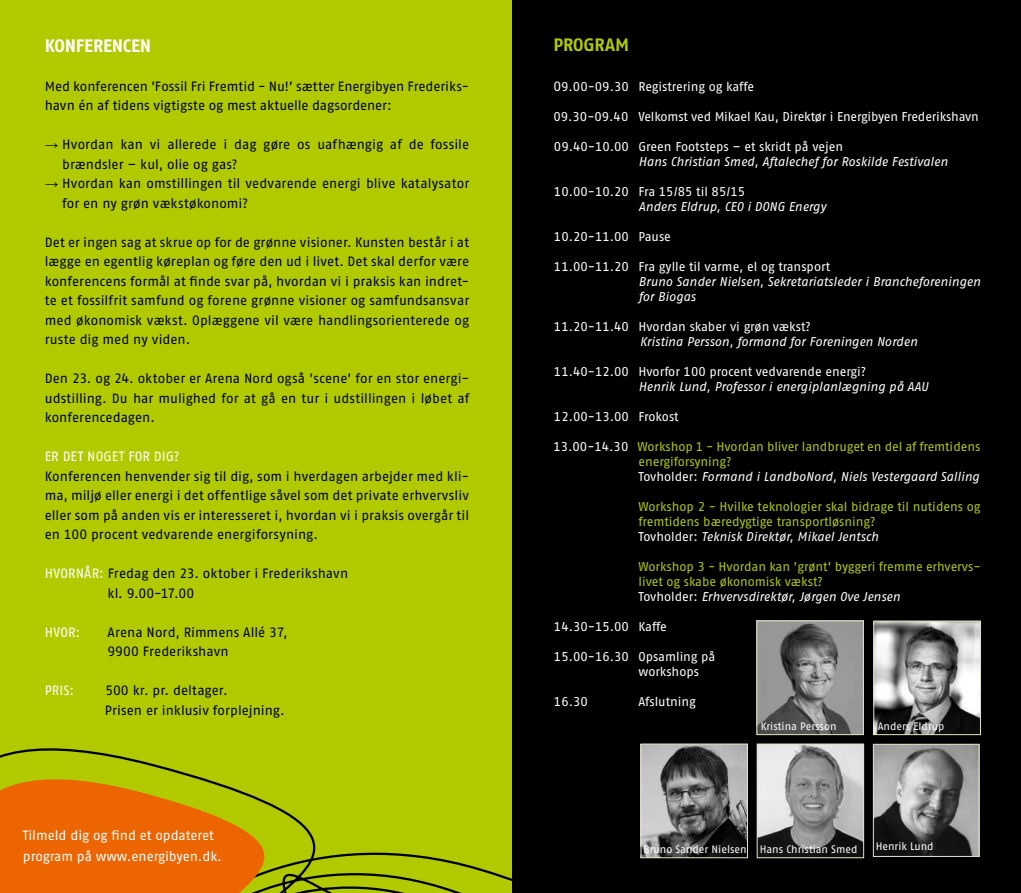
<style>
.page{position:relative;width:1021px;height:893px;background:#fff}
.page>*{position:absolute;margin:0;border:0;box-sizing:border-box;transform-origin:0 0}
.t1{font:18px "Fago No Bold Tf";letter-spacing:-.01em;color:#fff}
.t2{font:18px "Fago No Bold Tf";letter-spacing:-.005em;color:#b1ca00}
.t3{font:13.5px/19.5px "Fago No Regular Tf";color:#000}
.t4{font:13.5px/21px "Fago No Regular Tf";color:#fff}
.t5{font:12.75px/15px "Fago No Regular Tf";color:#fff}
.t6{font:italic 12.75px/15px "Fago No Regular Tf";letter-spacing:-.005em;color:#fff}
.t7{font:12.75px/15px "Fago No Regular Tf";color:#b1ca00}
.t8{font:10.8px "Fago No Regular Tf";color:#fff}
.s1{font-family:"Arial"}
.s2{color:#fff}
.s3{font-size:13.5px}
.s4{font-style:normal}
</style>
<div class="page">
<div style="left:0;top:0;width:512px;height:893px;background:#b1ca00"></div>
<div style="left:512px;top:0;width:508px;height:893px;background:#000"></div>
<img style="left:758px;top:623px;width:103px;height:110px">
<div style="left:756px;top:621px;width:107px;height:114px;border:1px solid #e4e3c4"></div>
<img style="left:875px;top:746px;width:102px;height:109px">
<div style="left:873px;top:744px;width:106px;height:113px;border:1px solid #e4e3c4"></div>
<img style="left:875px;top:623px;width:103px;height:110px">
<div style="left:873px;top:621px;width:107px;height:114px;border:1px solid #e4e3c4"></div>
<img style="left:759px;top:746px;width:102px;height:110px">
<div style="left:757px;top:744px;width:106px;height:114px;border:1px solid #e4e3c4"></div>
<svg style="left:0;top:748px;width:779px;height:145px"></svg>
<svg style="left:0;top:779px;width:264px;height:114px"></svg>
<h1 class="t1" style="left:45px;top:35px;width:108px">KONFERENCEN</h1>
<p class="t3" style="left:45px;top:76px;width:426px">Med konferencen ’Fossil Fri Fremtid - Nu!’ sætter Energibyen Frederiks&shy;havn én af tidens vigtigste og mest aktuelle dagsordener:</p>
<p class="t3" style="left:62px;top:135px;width:408px;text-indent:-17px"><span class="s1">→</span> Hvordan kan vi allerede i dag gøre os uafhængig af de fossile brændsler – kul, olie og gas?</p>
<p class="t3" style="left:62px;top:174px;width:408px;text-indent:-17px"><span class="s1">→</span> Hvordan kan omstillingen til vedvarende energi blive katalysator for en ny grøn vækstøkonomi?</p>
<p class="t3" style="left:45px;top:232px;width:426px;text-align:justify">Det er ingen sag at skrue op for de grønne visioner. Kunsten består i at lægge en egentlig køreplan og føre den ud i livet. Det skal derfor være konferencens formål at finde svar på, hvordan vi i praksis kan indret&shy;te et fossilfrit samfund og forene grønne visioner og samfundsansvar med økonomisk vækst. Oplæggene vil være handlingsorienterede og ruste dig med ny viden.</p>
<p class="t3" style="left:45px;top:369px;width:426px">Den 23. og 24. oktober er Arena Nord også ’scene’ for en stor energi&shy;udstilling. Du har mulighed for at gå en tur i udstillingen i løbet af konferencedagen.</p>
<p class="t4" style="left:45px;top:446px;width:136px">Er det noget for dig?</p>
<p class="t3" style="left:45px;top:466px;width:426px;text-align:justify">Konferencen henvender sig til dig, som i hverdagen arbejder med kli&shy;ma, miljø eller energi i det offentlige såvel som det private erhvervsliv eller som på anden vis er interesseret i, hvordan vi i praksis overgår til en 100 procent vedvarende energiforsyning.</p>
<p class="t3" style="left:107px;top:564px;width:242px;text-indent:-63px"><span class="s2">Hvornår:</span> Fredag den 23. oktober i Frederikshavn kl. 9.00-17.00</p>
<p class="t4" style="left:45px;top:621px;width:37px">Hvor:</p>
<p class="t3" style="left:107px;top:622px;width:181px">Arena Nord, Rimmens Allé 37,<br>9900 Frederikshavn</p>
<p class="t4" style="left:45px;top:680px;width:31px">Pris:</p>
<p class="t3" style="left:105px;top:681px;width:181px">500 kr. pr. deltager.<br>Prisen er inklusiv forplejning.</p>
<p class="t4" style="left:23px;top:825px;width:200px">Tilmeld dig og find et opdateret program på www.energibyen.dk.</p>
<h1 class="t2" style="left:553px;top:34px;width:77px">PROGRAM</h1>
<p class="t5" style="left:553px;top:79px;width:202px"><span class="s3">0</span>9.00-09.30 Registrering og kaffe</p>
<p class="t5" style="left:553px;top:109px;width:427px">09.30-09.40 Velkomst ved Mikael Kau, Direktør i Energibyen Frederikshavn</p>
<p class="t5" style="left:554px;top:139px;width:291px">09.40-10.00 G reen Footsteps – et skridt på vejen</p>
<p class="t6" style="left:638px;top:154px;width:311px">Hans Christian Smed, Aftalechef for Roskilde Festivalen</p>
<p class="t5" style="left:554px;top:184px;width:193px">10.00-10.20 Fra 15/85 til 85/15</p>
<p class="t6" style="left:638px;top:199px;width:189px">Anders Eldrup, CEO i DONG Energy</p>
<p class="t5" style="left:554px;top:229px;width:118px">10.20-11.00 Pause</p>
<p class="t5" style="left:554px;top:259px;width:278px">11.00-11.20 Fra gylle til varme, el og transport</p>
<p class="t6" style="left:638px;top:274px;width:343px">Bruno Sander Nielsen, Sekretariatsleder i Brancheforeningen for Biogas</p>
<p class="t5" style="left:554px;top:319px;width:258px">11.20-11.40 Hvordan skaber vi grøn vækst?</p>
<p class="t6" style="left:639px;top:334px;width:279px">Kristina Persson, formand for Foreningen Norden</p>
<p class="t5" style="left:554px;top:364px;width:314px">11.40-12.00 Hvorfor 100 procent vedvarende energi?</p>
<p class="t6" style="left:638px;top:379px;width:291px">Henrik Lund, Professor i energiplanlægning på AAU</p>
<p class="t5" style="left:554px;top:409px;width:126px">12.00-13.00 Frokost</p>
<p class="t7" style="left:638px;top:439px;width:343px;text-indent:-85px"><span class="s2">13.00-14.30</span> Workshop 1 - Hvordan bliver landbruget en del af fremtidens energiforsyning?</p>
<p class="t5" style="left:553px;top:469px;width:24px">T</p>
<p class="t6" style="left:643px;top:469px;width:337px"><span class="s4">ovholder:</span> Formand i LandboNord, Niels Vestergaard Salling</p>
<p class="t7" style="left:638px;top:499px;width:343px">Workshop 2 - Hvilke teknologier skal bidrage til nutidens og fremtidens bæredygtige transportløsning?</p>
<p class="t5" style="left:553px;top:529px;width:24px">T</p>
<p class="t6" style="left:643px;top:529px;width:237px"><span class="s4">ovholder:</span> Teknisk Direktør, Mikael Jentsch</p>
<p class="t7" style="left:638px;top:559px;width:343px">Workshop 3 - Hvordan kan ’grønt’ byggeri fremme erhvervs&shy;livet og skabe økonomisk vækst?</p>
<p class="t5" style="left:553px;top:589px;width:24px">T</p>
<p class="t6" style="left:643px;top:589px;width:258px"><span class="s4">ovholder:</span> Erhvervsdirektør, Jørgen Ove Jensen</p>
<p class="t5" style="left:554px;top:619px;width:114px">14.30-15.00 Kaffe</p>
<p class="t5" style="left:638px;top:649px;width:79px;text-indent:-84px">15.00-16.30 Opsamling på workshops</p>
<p class="t5" style="left:554px;top:694px;width:35px">16.30</p>
<p class="t5" style="left:638px;top:694px;width:59px">Afslutning</p>
<p class="t8" style="left:760px;top:720px;width:77px">Kristina Persson</p>
<p class="t8" style="left:877px;top:720px;width:68px">Anders Eldrup</p>
<p class="t8" style="left:643px;top:843px;width:215px">Bruno Sander Nielsen Hans Christian Smed</p>
<p class="t8" style="left:875px;top:840px;width:59px">Henrik Lund</p>
</div>
